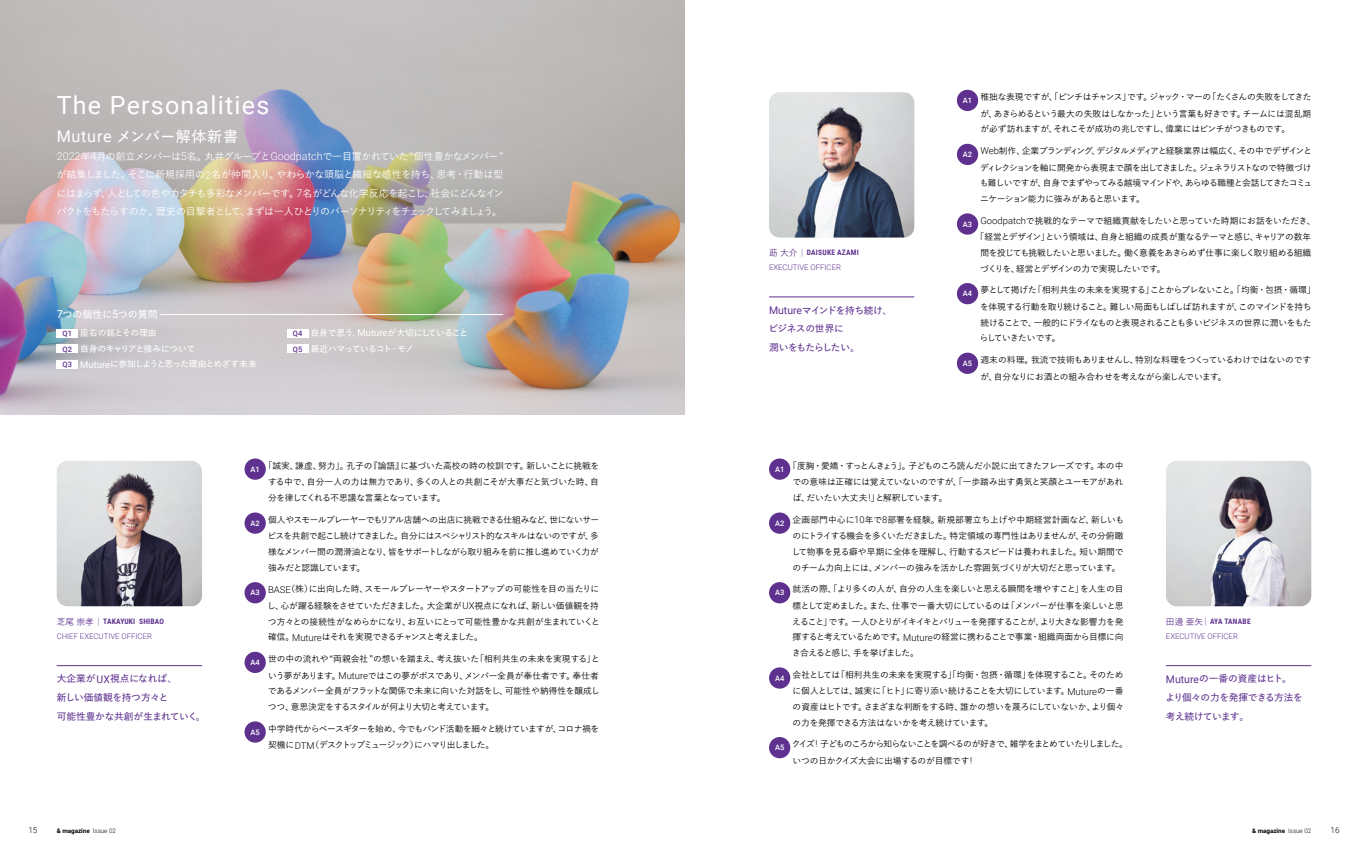
<style>
.page{position:relative;width:1368px;height:858px;background:#fff}
.page>*{position:absolute;margin:0;border:0;box-sizing:border-box;transform-origin:0 0}
.t1{font:25px "Roboto";letter-spacing:.05em;color:#fff}
.t2{font:600 15px "Yu Go Pr 6 N";letter-spacing:.015em;color:#fff}
.t3{font:500 10px/18.2px "Yu Go Pr 6 N";letter-spacing:-.075em;color:#fff;text-align:justify}
.t4{font:600 10px "Yu Go Pr 6 N";color:#fff}
.t5{font:600 9.75px/18.8px "Yu Go Pr 6 N";letter-spacing:-.04em;color:#5e318f}
.t6{font:600 9.75px/18.8px "Yu Go Pr 6 N";letter-spacing:-.015em;color:#5e318f}
.t7{font:500 8.75px/15.6px "Yu Go Pr 6 N";letter-spacing:-.045em;color:#000}
.t8{font:500 8.75px/16.6px "Yu Go Pr 6 N";letter-spacing:-.075em;color:#000}
.t9{font:500 8.75px/16.6px "Yu Go Pr 6 N";letter-spacing:-.025em;color:#000;text-align:right}
.t10{font:500 8.75px/16.6px "Yu Go Pr 6 N";letter-spacing:-.01em;color:#000;text-align:right}
.t11{font:500 8.75px/15.6px "Yu Go Pr 6 N";letter-spacing:-.07em;color:#000}
.t12{font:500 8.75px/16.6px "Yu Go Pr 6 N";letter-spacing:-.015em;color:#000;text-align:right}
.t13{font:500 8.75px/16.6px "Yu Go Pr 6 N";letter-spacing:-.09em;color:#000;text-align:right}
.t14{font:600 8.75px "Yu Go Pr 6 N";letter-spacing:-.055em;color:#fff}
.t15{font:600 8.75px "Yu Go Pr 6 N";letter-spacing:-.085em;color:#fff}
.t16{font:600 8.75px "Yu Go Pr 6 N";letter-spacing:-.005em;color:#fff}
.t17{font:300 8.12px "Roboto";color:#000}
.t18{font:300 7.75px "Roboto";color:#5e318f}
.t19{font:700 7.5px "Roboto Condensed";letter-spacing:.035em;color:#5e318f}
.t20{font:700 6.25px "Roboto";color:#000}
.s1{font-family:"Roboto";font-weight:400;font-size:16.25px}
.s2{font-family:"Roboto";font-weight:300;font-size:10.75px}
.s3{font-family:"Roboto";font-weight:400;font-size:10.75px}
.s4{font-family:"Roboto";font-weight:500;font-size:7.5px;color:#5e318f}
.s5{font-weight:500}
.s6{font-family:"Roboto";font-weight:400;font-size:9.5px}
.s7{font-family:"Yu Go Pr 6 N";font-weight:500;font-size:8.75px}
.s8{font-family:"Roboto";font-weight:400;font-size:10.5px}
.s9{font-family:"Roboto";font-weight:300;font-size:9.5px}
.s10{font-weight:300}
</style>
<div class="page">
<img style="left:0;top:0;width:684px;height:415px">
<div style="left:244px;top:458px;width:22px;height:21px;background:#5e318f;border-radius:50%"></div>
<div style="left:244px;top:512px;width:22px;height:21px;background:#5e318f;border-radius:50%"></div>
<div style="left:244px;top:582px;width:22px;height:21px;background:#5e318f;border-radius:50%"></div>
<div style="left:244px;top:651px;width:22px;height:22px;background:#5e318f;border-radius:50%"></div>
<div style="left:244px;top:721px;width:22px;height:21px;background:#5e318f;border-radius:50%"></div>
<div style="left:957px;top:90px;width:21px;height:21px;background:#5e318f;border-radius:50%"></div>
<div style="left:957px;top:144px;width:21px;height:21px;background:#5e318f;border-radius:50%"></div>
<div style="left:957px;top:213px;width:21px;height:22px;background:#5e318f;border-radius:50%"></div>
<div style="left:957px;top:283px;width:21px;height:21px;background:#5e318f;border-radius:50%"></div>
<div style="left:957px;top:352px;width:21px;height:22px;background:#5e318f;border-radius:50%"></div>
<hr style="left:57px;top:665px;width:145px;height:1px;background:#5e318f">
<hr style="left:1166px;top:665px;width:145px;height:1px;background:#5e318f">
<hr style="left:769px;top:297px;width:145px;height:1px;background:#5e318f">
<hr style="left:161px;top:314px;width:342px;height:1px;background:#fff">
<div style="left:57px;top:329px;width:21px;height:8px;background:#fff"></div>
<div style="left:287px;top:329px;width:21px;height:8px;background:#fff"></div>
<div style="left:57px;top:344px;width:21px;height:9px;background:#fff"></div>
<div style="left:287px;top:344px;width:21px;height:9px;background:#fff"></div>
<div style="left:57px;top:360px;width:21px;height:9px;background:#fff"></div>
<div style="left:769px;top:458px;width:21px;height:21px;background:#5e318f;border-radius:50%"></div>
<div style="left:769px;top:512px;width:21px;height:21px;background:#5e318f;border-radius:50%"></div>
<div style="left:769px;top:582px;width:21px;height:21px;background:#5e318f;border-radius:50%"></div>
<div style="left:769px;top:667px;width:21px;height:21px;background:#5e318f;border-radius:50%"></div>
<div style="left:769px;top:737px;width:21px;height:21px;background:#5e318f;border-radius:50%"></div>
<img style="left:57px;top:461px;width:145px;height:145px">
<img style="left:1166px;top:461px;width:145px;height:145px">
<img style="left:769px;top:92px;width:145px;height:145px">
<h1 class="t1" style="left:57px;top:87px;width:214px">The Personalities</h1>
<h2 class="t2" style="left:57px;top:122px;width:183px"><span class="s1">Muture</span> メンバー解体新書</h2>
<p class="t3" style="left:57px;top:146px;width:448px"><span class="s2">2022</span>年<span class="s2">4</span>月の創立メンバーは<span class="s2">5</span>名。丸井グループと<span class="s2">Goodpatch</span>で一目置かれていた“個性豊かなメンバー”が結集しました。そこに新規採用の<span class="s2">2</span>名が仲間入り。やわらかな頭脳と繊細な感性を持ち、思考・行動は型にはまらず、人としての色やカタチも多彩なメンバーです。<span class="s2">7</span>名がどんな化学反応を起こし、社会にどんなインパクトをもたらすのか。歴史の目撃者として、まずは一人ひとりのパーソナリティをチェックしてみましょう。</p>
<p class="t4" style="left:57px;top:305px;width:103px"><span class="s3">7</span>つの個性に<span class="s3">5</span>つの質問</p>
<p class="t16" style="left:63px;top:324px;width:95px"><span class="s4">Q1</span> 座右の銘とその理由</p>
<p class="t14" style="left:293px;top:324px;width:177px"><span class="s4">Q4</span> 自身で思う<span class="s5">、</span><span class="s6">Muture</span>が大切にしていること</p>
<p class="t14" style="left:63px;top:340px;width:134px"><span class="s4">Q2</span> 自身のキャリアと強みについて</p>
<p class="t15" style="left:293px;top:340px;width:123px"><span class="s4">Q5</span> 最近ハマっているコト<span class="s5">・</span>モノ</p>
<p class="t14" style="left:63px;top:356px;width:196px"><span class="s4">Q3</span> <span class="s6">Muture</span>に参加しようと思った理由とめざす未来</p>
<p class="t19" style="left:769px;top:247px;width:91px"><span class="s7">莇大介｜</span>DAISUKE AZAMI</p>
<p class="t18" style="left:769px;top:262px;width:73px">EXECUTIVE OFFICER</p>
<p class="t5" style="left:768px;top:299px;width:125px"><span class="s8">Muture</span>マインドを持ち続け<span class="s5">、</span>ビジネスの世界に<br>潤いをもたらしたい<span class="s5">。</span></p>
<p class="t7" style="left:963px;top:87px;width:350px;line-height:16.6px;text-align:right"><sub>A1</sub> 稚拙な表現ですが、「ピンチはチャンス」です。ジャック・マーの「たくさんの失敗をしてきたが、あきらめるという最大の失敗はしなかった」という言葉も好きです。チームには混乱期</p>
<p class="t7" style="left:980px;top:120px;width:311px">が必ず訪れますが、それこそが成功の兆しですし、偉業にはピンチがつきものです。</p>
<p class="t13" style="left:963px;top:141px;width:351px"><sub>A2</sub> <span class="s9">Web</span>制作、企業ブランディング、デジタルメディアと経験業界は幅広く、その中でデザインとディレクションを軸に開発から表現まで顔を出してきました。ジェネラリストなので特徴づけ</p>
<p class="t8" style="left:980px;top:174px;width:334px;line-height:15.6px">も難しいですが、自身でまずやってみる越境マインドや、あらゆる職種と会話してきたコミュニケーション能力に強みがあると思います。</p>
<p class="t9" style="left:975px;top:211px;width:341px;text-align:left;text-indent:-13px"><sub>A3</sub> <span class="s9">Goodpatch</span>で挑戦的なテーマで組織貢献をしたいと思っていた時期にお話をいただき、「経営とデザイン」という領域は、自身と組織の成長が重なるテーマと感じ、キャリアの数年</p>
<p class="t8" style="left:980px;top:244px;width:332px;line-height:15.6px">間を投じても挑戦したいと思いました。働く意義をあきらめず仕事に楽しく取り組める組織づくりを、経営とデザインの力で実現したいです。</p>
<p class="t7" style="left:980px;top:280px;width:337px;line-height:16.6px;text-indent:-17px"><sub>A4</sub> 夢として掲げた「相利共生の未来を実現する」ことからブレないこと。「均衡・包摂・循環」を体現する行動を取り続けること。難しい局面もしばしば訪れますが、このマインドを持ち</p>
<p class="t11" style="left:979px;top:313px;width:333px">続けることで、一般的にドライなものと表現されることも多いビジネスの世界に潤いをもたらしていきたいです。</p>
<p class="t7" style="left:980px;top:350px;width:332px;line-height:16.6px;text-indent:-18px"><sub>A5</sub> 週末の料理。我流で技術もありませんし、特別な料理をつくっているわけではないのですが、自分なりにお酒との組み合わせを考えながら楽しんでいます。</p>
<p class="t19" style="left:57px;top:616px;width:109px"><span class="s7">芝尾崇孝｜</span>TAKAYUKI SHIBAO</p>
<p class="t18" style="left:57px;top:630px;width:97px">CHIEF EXECUTIVE OFFICER</p>
<p class="t6" style="left:57px;top:668px;width:150px">大企業が<span class="s8">UX</span>視点になれば<span class="s5">、<br></span>新しい価値観を持つ方々と<br>可能性豊かな共創が生まれていく<span class="s5">。</span></p>
<p class="t10" style="left:250px;top:456px;width:350px"><sub>A1</sub> 「誠実、謙虚、努力」。孔子の『論語』に基づいた高校の時の校訓です。新しいことに挑戦をする中で、自分一人の力は無力であり、多くの人との共創こそが大事だと気づいた時、自</p>
<p class="t11" style="left:268px;top:489px;width:179px">分を律してくれる不思議な言葉となっています。</p>
<p class="t8" style="left:250px;top:510px;width:350px;text-align:right"><sub>A2</sub> 個人やスモールプレーヤーでもリアル店舗への出店に挑戦できる仕組みなど、世にないサービスを共創で起こし続けてきました。自分にはスペシャリスト的なスキルはないのですが、多</p>
<p class="t7" style="left:268px;top:543px;width:332px">様なメンバー間の潤滑油となり、皆をサポートしながら取り組みを前に推し進めていく力が強みだと認識しています。</p>
<p class="t9" style="left:250px;top:579px;width:350px"><sub>A3</sub> <span class="s9">BASE</span>（株）に出向した時、スモールプレーヤーやスタートアップの可能性を目の当たりにし、心が躍る経験をさせていただきました。大企業が<span class="s9">UX</span>視点になれば、新しい価値観を持</p>
<p class="t7" style="left:268px;top:612px;width:333px">つ方々との接続性がなめらかになり、お互いにとって可能性豊かな共創が生まれていくと確信。<span class="s9">Muture</span>はそれを実現できるチャンスと考えました。</p>
<p class="t10" style="left:250px;top:649px;width:351px"><sub>A4</sub> 世の中の流れや “両親会社 ”の想いを踏まえ、考え抜いた「相利共生の未来を実現する」という夢があります。<span class="s9">Muture</span>ではこの夢がボスであり、メンバー全員が奉仕者です。奉仕者</p>
<p class="t7" style="left:268px;top:682px;width:333px">であるメンバー全員がフラットな関係で未来に向いた対話をし、可能性や納得性を醸成しつつ、意思決定をするスタイルが何より大切と考えています。</p>
<p class="t8" style="left:268px;top:719px;width:333px;text-indent:-18px"><sub>A5</sub> 中学時代からベースギターを始め、今でもバンド活動を細々と続けていますが、コロナ禍を契機に <span class="s9">DTM</span>（デスクトップミュージック）にハマり出しました。</p>
<p class="t7" style="left:775px;top:456px;width:350px;line-height:16.6px;text-align:right"><sub>A1</sub> 「度胸・愛嬌・すっとんきょう」。子どものころ読んだ小説に出てきたフレーズです。本の中での意味は正確には覚えていないのですが、「一歩踏み出す勇気と笑顔とユーモアがあれ</p>
<p class="t12" style="left:793px;top:488px;width:156px">ば、だいたい大丈夫<span class="s9">!</span>」と解釈しています。</p>
<p class="t12" style="left:775px;top:510px;width:351px"><sub>A2</sub> 企画部門中心に<span class="s9">10</span>年で<span class="s9">8</span>部署を経験。新規部署立ち上げや中期経営計画など、新しいものにトライする機会を多くいただきました。特定領域の専門性はありませんが、その分俯瞰</p>
<p class="t7" style="left:792px;top:543px;width:333px">して物事を見る癖や早期に全体を理解し、行動するスピードは養われました。短い期間でのチーム力向上には、メンバーの強みを活かした雰囲気づくりが大切だと思っています。</p>
<p class="t7" style="left:775px;top:579px;width:350px;line-height:16.6px;text-align:right"><sub>A3</sub> 就活の際、「より多くの人が、自分の人生を楽しいと思える瞬間を増やすこと」を人生の目標として定めました。また、仕事で一番大切にしているのは「メンバーが仕事を楽しいと思</p>
<p class="t7" style="left:792px;top:612px;width:333px;text-align:justify">えること」です。一人ひとりがイキイキとバリューを発揮することが、より大きな影響力を発揮すると考えているためです。<span class="s9">Muture</span>の経営に携わることで事業・組織両面から目標に向き合えると感じ、手を挙げました。</p>
<p class="t7" style="left:775px;top:665px;width:350px;line-height:16.6px;text-align:right"><sub>A4</sub> 会社としては「相利共生の未来を実現する」「均衡・包摂・循環」を体現すること。そのために個人としては、誠実に「ヒト」に寄り添い続けることを大切にしています。<span class="s9">Muture</span>の一番</p>
<p class="t7" style="left:792px;top:697px;width:333px">の資産はヒトです。さまざまな判断をする時、誰かの想いを蔑ろにしていないか、より個々の力を発揮できる方法はないかを考え続けています。</p>
<p class="t11" style="left:792px;top:734px;width:337px;line-height:16.6px;text-indent:-18px"><sub>A5</sub> クイズ<span class="s9">!</span> 子どものころから知らないことを調べるのが好きで、雑学をまとめていたりしました。いつの日かクイズ大会に出場するのが目標です<span class="s9">!</span></p>
<p class="t19" style="left:1166px;top:616px;width:86px"><span class="s7">田邊亜矢｜</span>AYA TANABE</p>
<p class="t18" style="left:1166px;top:630px;width:73px">EXECUTIVE OFFICER</p>
<p class="t5" style="left:1165px;top:668px;width:139px"><span class="s8">Muture</span>の一番の資産はヒト<span class="s5">。</span>より個々の力を発揮できる方法を考え続けています<span class="s5">。</span></p>
<p class="t17" style="left:28px;top:824px;width:11px">15</p>
<p class="t20" style="left:57px;top:826px;width:61px">&amp; magazine <span class="s10">Issue 02</span></p>
<p class="t20" style="left:1252px;top:826px;width:61px">&amp; magazine <span class="s10">Issue 02</span></p>
<p class="t17" style="left:1330px;top:824px;width:11px">16</p>
</div>
